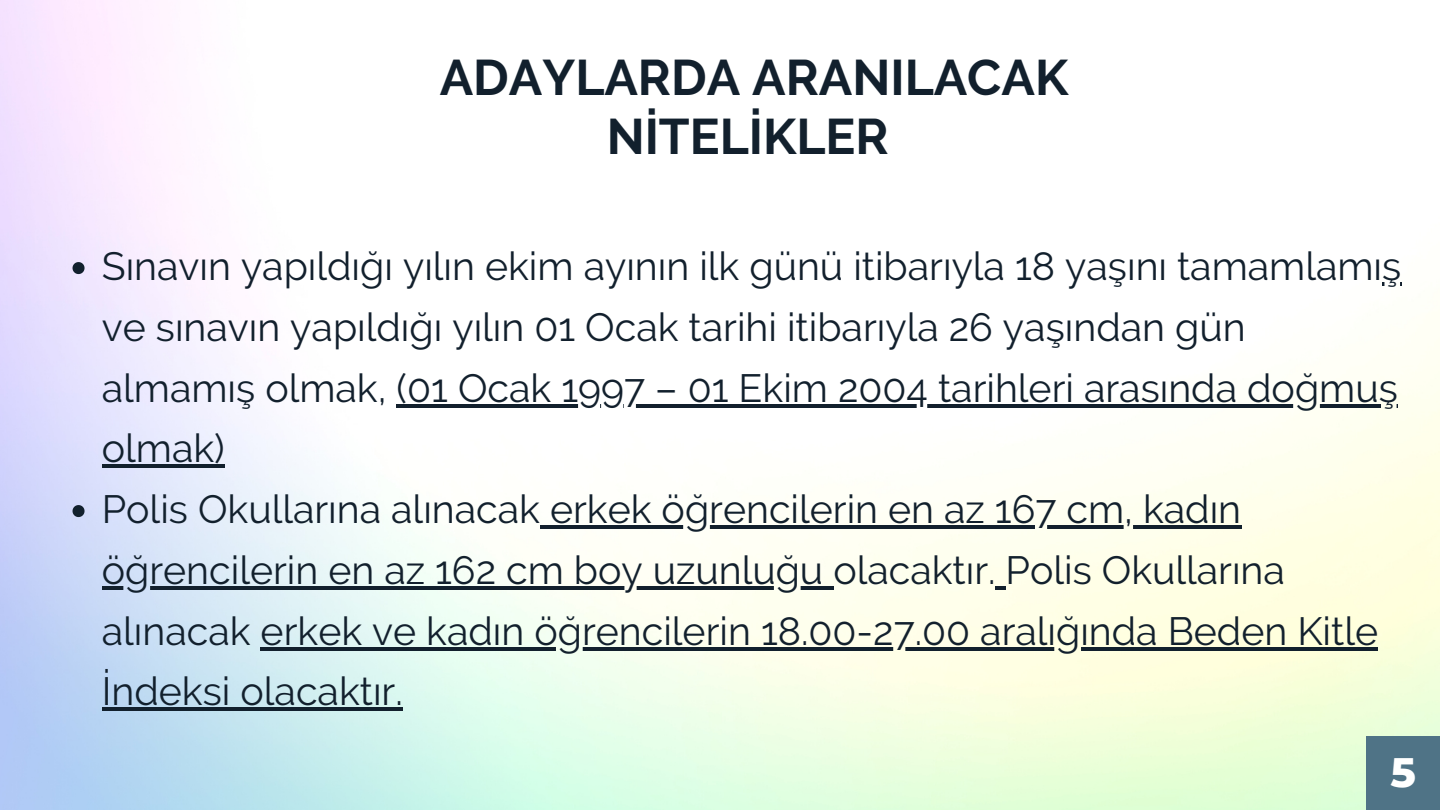
<style>
.page{position:relative;width:1440px;height:810px;background:#fff}
.page>*{position:absolute;margin:0;border:0;box-sizing:border-box;transform-origin:0 0}
.t1{font:700 49.9px/59.5px "Raleway";color:#12202d;text-align:center}
.t2{font:800 42px "Montserrat";color:#fff}
.t3{font:39.3px/60.8px "Raleway";color:#12202d}
</style>
<div class="page">
<img style="left:0;top:0;width:1440px;height:810px">
<div style="left:1366px;top:736px;width:74px;height:74px;background:#4f7386"></div>
<svg style="left:73px;top:262px;width:12px;height:12px"></svg>
<svg style="left:1382px;top:282px;width:19px;height:4px"></svg>
<hr style="left:397px;top:404px;width:1001px;height:4px;background:#12202d">
<hr style="left:102px;top:465px;width:123px;height:3px;background:#12202d">
<svg style="left:73px;top:505px;width:12px;height:12px"></svg>
<hr style="left:540px;top:525px;width:701px;height:4px;background:#12202d">
<hr style="left:102px;top:586px;width:731px;height:4px;background:#12202d">
<hr style="left:996px;top:586px;width:10px;height:4px;background:#12202d">
<hr style="left:261px;top:647px;width:1117px;height:4px;background:#12202d">
<hr style="left:102px;top:708px;width:301px;height:3px;background:#12202d">
<p class="t1" style="left:440px;top:47px;width:630px">ADAYLARDA ARANILACAK<br>NİTELİKLER</p>
<p class="t3" style="left:102px;top:236px;width:1301px">Sınavın yapıldığı yılın ekim ayının ilk günü itibarıyla 18 yaşını tamamlamış ve sınavın yapıldığı yılın 01 Ocak tarihi itibarıyla 26 yaşından gün almamış olmak, (01 Ocak 1997 – 01 Ekim 2004 tarihleri arasında doğmuş olmak)<br>Polis Okullarına alınacak erkek öğrencilerin en az 167 cm, kadın öğrencilerin en az 162 cm boy uzunluğu olacaktır. Polis Okullarına alınacak erkek ve kadın öğrencilerin 18.00-27.00 aralığında Beden Kitle İndeksi olacaktır.</p>
<p class="t2" style="left:1390px;top:746px;width:27px">5</p>
</div>
